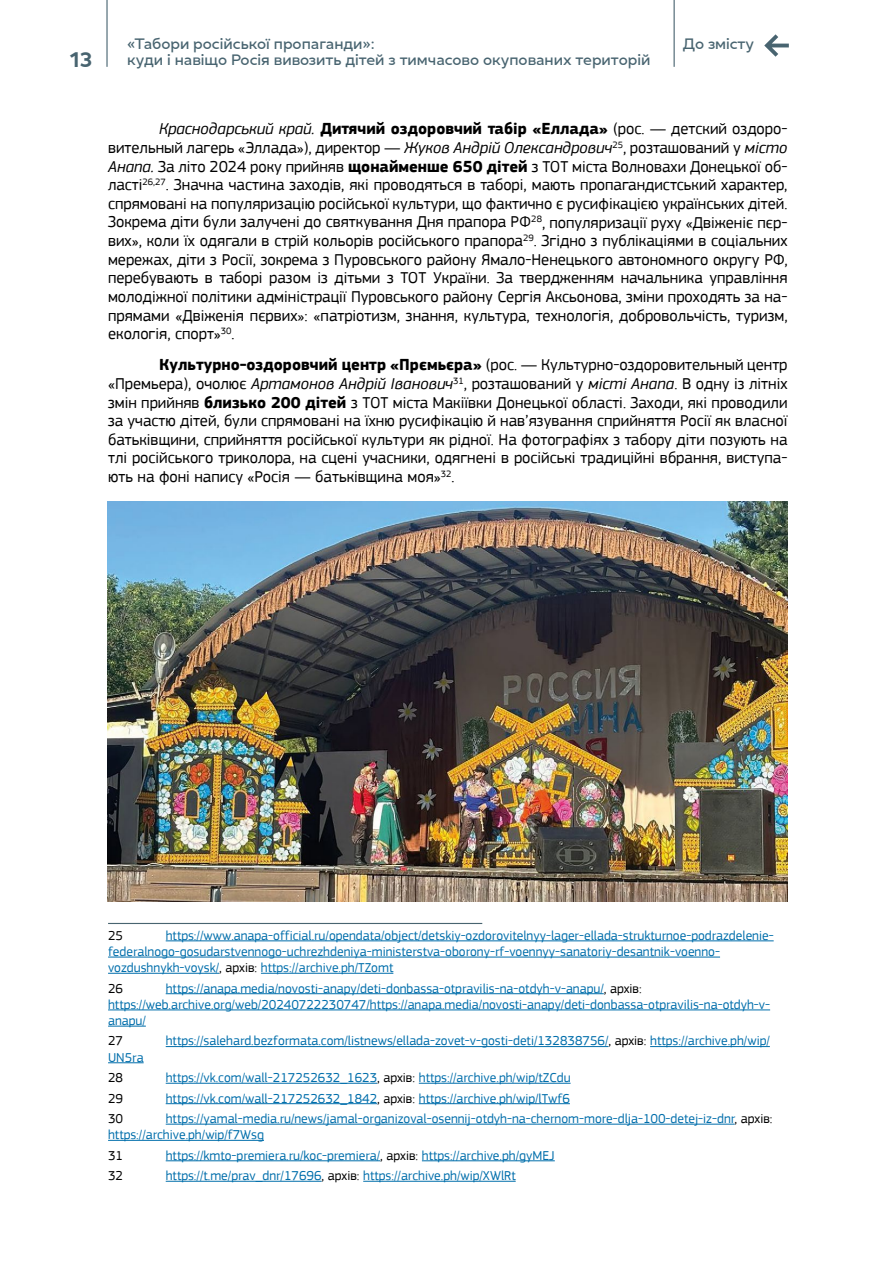
<style>
.page{position:relative;width:893px;height:1263px;background:#fff}
.page>*{position:absolute;margin:0;border:0;box-sizing:border-box;transform-origin:0 0}
.t1{font:700 21px "Golca";color:#486470}
.t2{font:16.5px/18.6px "PF Square Sans Pro";color:#000;text-align:justify}
.t3{font:500 15px "Golca";color:#486470}
.t4{font:13.5px/16.2px "PF Square Sans Pro";color:#006eab}
.t5{font:13.5px "PF Square Sans Pro";color:#000}
.s1{font-style:italic}
.s2{font-weight:700}
.s3{color:#000}
</style>
<div class="page">
<hr style="left:106px;top:0;width:2px;height:67px;background:#486470">
<hr style="left:674px;top:0;width:1px;height:67px;background:#486470">
<svg style="left:764px;top:34px;width:25px;height:23px"></svg>
<hr style="left:108px;top:923px;width:374px;height:1px;background:#486470">
<hr style="left:166px;top:940px;width:608px;height:1px;background:#006eab">
<hr style="left:108px;top:957px;width:612px;height:1px;background:#006eab">
<hr style="left:108px;top:973px;width:111px;height:1px;background:#006eab">
<hr style="left:261px;top:973px;width:132px;height:1px;background:#006eab">
<hr style="left:166px;top:993px;width:438px;height:1px;background:#006eab">
<hr style="left:108px;top:1009px;width:662px;height:1px;background:#006eab">
<hr style="left:108px;top:1026px;width:38px;height:1px;background:#006eab">
<hr style="left:166px;top:1046px;width:442px;height:1px;background:#006eab">
<hr style="left:650px;top:1046px;width:120px;height:1px;background:#006eab">
<hr style="left:108px;top:1062px;width:36px;height:1px;background:#006eab">
<hr style="left:166px;top:1083px;width:211px;height:1px;background:#006eab">
<hr style="left:419px;top:1083px;width:152px;height:1px;background:#006eab">
<hr style="left:166px;top:1103px;width:211px;height:1px;background:#006eab">
<hr style="left:419px;top:1103px;width:151px;height:1px;background:#006eab">
<hr style="left:166px;top:1124px;width:569px;height:1px;background:#006eab">
<hr style="left:108px;top:1140px;width:156px;height:1px;background:#006eab">
<hr style="left:166px;top:1160px;width:214px;height:1px;background:#006eab">
<hr style="left:422px;top:1160px;width:133px;height:1px;background:#006eab">
<hr style="left:166px;top:1181px;width:156px;height:1px;background:#006eab">
<hr style="left:363px;top:1181px;width:153px;height:1px;background:#006eab">
<img style="left:107px;top:502px;width:680px;height:399px">
<p class="t3" style="left:127px;top:34px;width:249px">«Табори російської пропаганди»:</p>
<p class="t1" style="left:70px;top:46px;width:24px">13</p>
<p class="t3" style="left:127px;top:50px;width:525px">куди і навіщо Росія вивозить дітей з тимчасово окупованих територій</p>
<p class="t3" style="left:683px;top:34px;width:73px">До змісту</p>
<p class="t2" style="left:108px;top:120px;width:681px;text-indent:51px"><span class="s1">Краснодарський край.</span> <span class="s2">Дитячий оздоровчий табір «Еллада»</span> (рос. — детский оздоро&shy;вительный лагерь «Эллада»), директор — <span class="s1">Жуков Андрій Олександрович</span><sup>25</sup>, розташований у <span class="s1">місто Анапа.</span> За літо 2024 року прийняв <span class="s2">щонайменше 650 дітей</span> з ТОТ міста Волновахи Донецької об&shy;ласті<sup>26,27</sup>. Значна частина заходів, які проводяться в таборі, мають пропагандистський характер, спрямовані на популяризацію російської культури, що фактично є русифікацією українських дітей.<br>Зокрема діти були залучені до святкування Дня прапора РФ<sup>28</sup>, популяризації руху «Двіженіє пєр&shy;вих», коли їх одягали в стрій кольорів російського прапора<sup>29</sup>. Згідно з публікаціями в соціальних мережах, діти з Росії, зокрема з Пуровського району Ямало-Ненецького автономного округу РФ, перебувають в таборі разом із дітьми з ТОТ України. За твердженням начальника управління молодіжної політики адміністрації Пуровського району Сергія Аксьонова, зміни проходять за на&shy;прямами «Двіженія пєрвих»: «патріотизм, знання, культура, технологія, добровольчість, туризм, екологія, спорт»<sup>30</sup>.</p>
<p class="t2" style="left:108px;top:356px;width:682px;text-indent:51px"><span class="s2">Культурно-оздоровчий центр «Прємьєра»</span> (рос. — Культурно-оздоровительный центр «Премьера), очолює <span class="s1">Артамонов Андрій Іванович</span><sup>31</sup>, розташований у <span class="s1">місті Анапа</span>. В одну із літніх змін прийняв <span class="s2">близько 200 дітей</span> з ТОТ міста Макіївки Донецької області. Заходи, які проводили за участю дітей, були спрямовані на їхню русифікацію й нав’язування сприйняття Росії як власної батьківщини, сприйняття російської культури як рідної. На фотографіях з табору діти позують на тлі російського триколора, на сцені учасники, одягнені в російські традиційні вбрання, виступа&shy;ють на фоні напису «Росія — батьківщина моя»<sup>32</sup>.</p>
<p class="t4" style="left:108px;top:927px;width:667px;text-indent:58px">https://www.anapa-official.ru/opendata/object/detskiy-ozdorovitelnyy-lager-ellada-strukturnoe-podrazdelenie&shy;federalnogo-gosudarstvennogo-uchrezhdeniya-ministerstva-oborony-rf-voennyy-sanatoriy-desantnik-voenno&shy;vozdushnykh-voysk/<span class="s3">, архів:</span> https://archive.ph/TZomt</p>
<p class="t5" style="left:108px;top:980px;width:17px">26</p>
<p class="t5" style="left:108px;top:927px;width:17px">25</p>
<p class="t4" style="left:108px;top:980px;width:664px;text-indent:58px">https://anapa.media/novosti-anapy/deti-donbassa-otpravilis-na-otdyh-v-anapu/<span class="s3">, архів: </span>https://web.archive.org/web/20240722230747/https://anapa.media/novosti-anapy/deti-donbassa-otpravilis-na-otdyh-v&shy;anapu/</p>
<p class="t5" style="left:108px;top:1033px;width:17px">27</p>
<p class="t4" style="left:166px;top:1033px;width:606px">https://salehard.bezformata.com/listnews/ellada-zovet-v-gosti-deti/132838756/<span class="s3">, архів:</span> https://archive.ph/wip/</p>
<p class="t4" style="left:108px;top:1049px;width:37px">UN5ra</p>
<p class="t5" style="left:108px;top:1070px;width:17px">28</p>
<p class="t4" style="left:166px;top:1069px;width:406px">https://vk.com/wall-217252632_1623<span class="s3">, архів:</span> https://archive.ph/wip/tZCdu</p>
<p class="t5" style="left:108px;top:1090px;width:17px">29</p>
<p class="t4" style="left:166px;top:1090px;width:406px">https://vk.com/wall-217252632_1842<span class="s3">, архів:</span> https://archive.ph/wip/lTwf6</p>
<p class="t5" style="left:108px;top:1110px;width:17px">30</p>
<p class="t4" style="left:108px;top:1110px;width:666px;text-indent:58px">https://yamal-media.ru/news/jamal-organizoval-osennij-otdyh-na-chernom-more-dlja-100-detej-iz-dnr<span class="s3">, архів: </span>https://archive.ph/wip/f7Wsg</p>
<p class="t5" style="left:108px;top:1147px;width:17px">31</p>
<p class="t4" style="left:166px;top:1147px;width:391px">https://kmto-premiera.ru/koc-premiera/<span class="s3">, архів:</span> https://archive.ph/gyMEJ</p>
<p class="t5" style="left:108px;top:1168px;width:17px">32</p>
<p class="t4" style="left:166px;top:1167px;width:351px">https://t.me/prav_dnr/17696<span class="s3">, архів:</span> https://archive.ph/wip/XWlRt</p>
</div>
